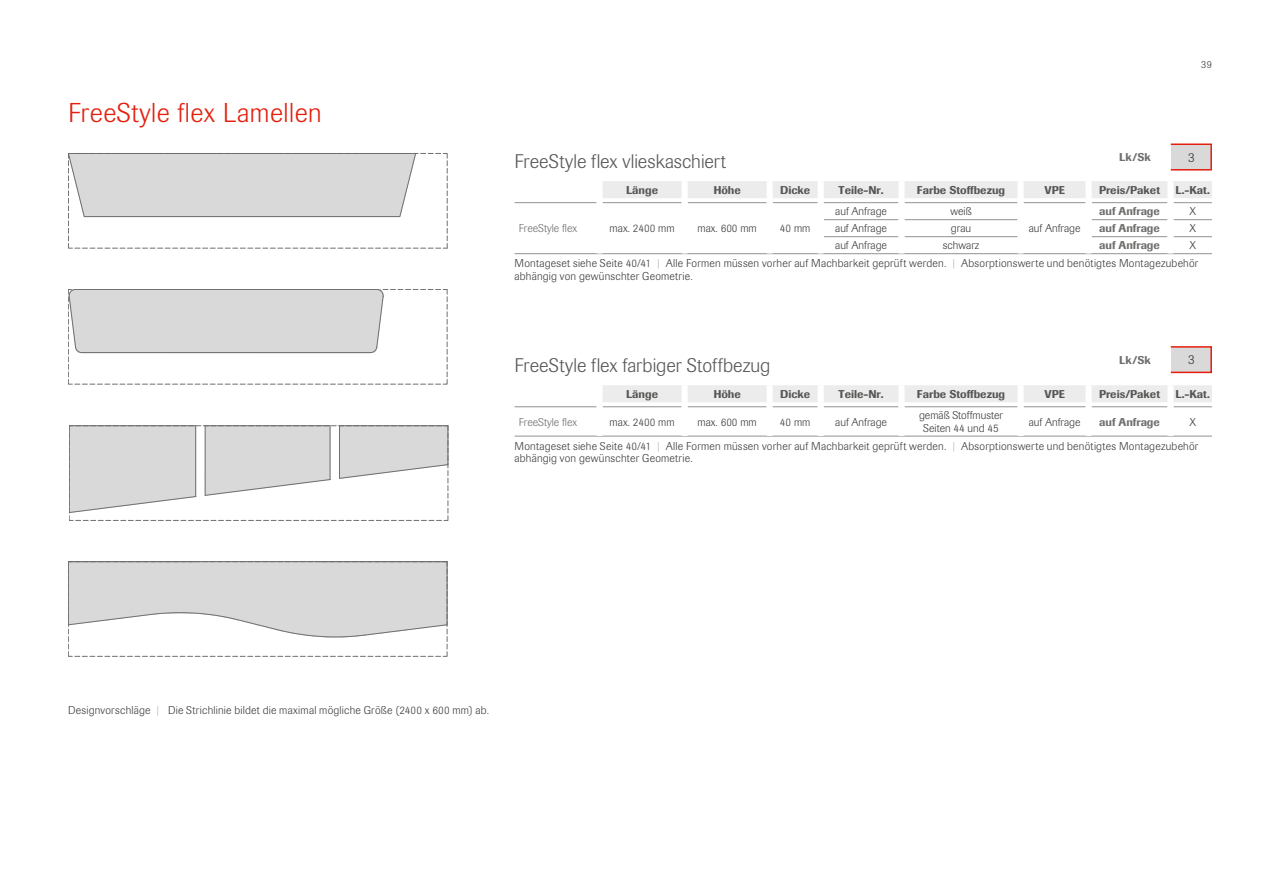
<style>
.page{position:relative;width:1263px;height:893px;background:#fff}
.page>*{position:absolute;margin:0;border:0;box-sizing:border-box;transform-origin:0 0}
.t1{font:300 27px "Imago Pro";letter-spacing:.02em;color:#e41f0d}
.t2{font:300 19.5px "Imago Pro";letter-spacing:.005em;color:#565655}
.t3{font:300 13.5px "Imago Pro";color:#3b3b3a}
.t4{font:300 11.25px/18px "Imago Pro";letter-spacing:.02em;color:#3b3b3a;text-align:right}
.t5{font:500 11.25px "Imago Pro";color:#565655}
.t6{font:300 11.25px/12.3px "Imago Pro";color:#3b3b3a;text-align:center}
.t7{font:500 11.25px "Imago Pro";color:#6f6f6e}
.t8{font:300 11.25px "Imago Pro";color:#6f6f6e}
.t9{font:300 10.5px "Imago Pro";color:#3b3b3a}
.s1{color:#b0b2b2}
</style>
<div class="page">
<hr style="left:514px;top:202px;width:83px;height:1px;background:#929292">
<hr style="left:514px;top:253px;width:86px;height:1px;background:#929292">
<hr style="left:824px;top:219px;width:74px;height:1px;background:#929292">
<hr style="left:1092px;top:219px;width:75px;height:1px;background:#929292">
<hr style="left:1173px;top:219px;width:39px;height:1px;background:#929292">
<hr style="left:824px;top:236px;width:74px;height:1px;background:#929292">
<hr style="left:1092px;top:236px;width:75px;height:1px;background:#929292">
<hr style="left:1173px;top:236px;width:39px;height:1px;background:#929292">
<hr style="left:600px;top:253px;width:85px;height:1px;background:#929292">
<hr style="left:685px;top:253px;width:85px;height:1px;background:#929292">
<hr style="left:770px;top:253px;width:51px;height:1px;background:#929292">
<hr style="left:821px;top:253px;width:80px;height:1px;background:#929292">
<hr style="left:901px;top:253px;width:119px;height:1px;background:#929292">
<hr style="left:1020px;top:253px;width:69px;height:1px;background:#929292">
<hr style="left:1089px;top:253px;width:81px;height:1px;background:#929292">
<hr style="left:1170px;top:253px;width:42px;height:1px;background:#929292">
<hr style="left:904px;top:219px;width:113px;height:1px;background:#929292">
<hr style="left:904px;top:236px;width:113px;height:1px;background:#929292">
<svg style="left:602px;top:181px;width:610px;height:22px"></svg>
<hr style="left:514px;top:406px;width:83px;height:1px;background:#929292">
<hr style="left:514px;top:436px;width:86px;height:1px;background:#929292">
<hr style="left:600px;top:436px;width:85px;height:1px;background:#929292">
<hr style="left:685px;top:436px;width:85px;height:1px;background:#929292">
<hr style="left:770px;top:436px;width:51px;height:1px;background:#929292">
<hr style="left:821px;top:436px;width:80px;height:1px;background:#929292">
<hr style="left:1020px;top:436px;width:69px;height:1px;background:#929292">
<hr style="left:1089px;top:436px;width:81px;height:1px;background:#929292">
<hr style="left:901px;top:436px;width:119px;height:1px;background:#929292">
<hr style="left:1170px;top:436px;width:42px;height:1px;background:#929292">
<svg style="left:602px;top:385px;width:610px;height:22px"></svg>
<div style="left:1171px;top:144px;width:40px;height:26px;background:#d9d9da"></div>
<div style="left:1171px;top:144px;width:41px;height:27px;border:2px solid #e41f0d"></div>
<div style="left:1171px;top:347px;width:40px;height:25px;background:#d9d9da"></div>
<div style="left:1171px;top:346px;width:41px;height:27px;border:2px solid #e41f0d"></div>
<svg style="left:68px;top:153px;width:380px;height:96px"></svg>
<hr style="left:68px;top:153px;width:348px;height:1px;background:#6f6f6e">
<svg style="left:68px;top:289px;width:380px;height:96px"></svg>
<hr style="left:75px;top:289px;width:302px;height:1px;background:#6f6f6e">
<svg style="left:69px;top:426px;width:380px;height:95px"></svg>
<hr style="left:195px;top:426px;width:1px;height:70px;background:#6f6f6e">
<hr style="left:330px;top:426px;width:1px;height:53px;background:#6f6f6e">
<hr style="left:205px;top:426px;width:1px;height:69px;background:#6f6f6e">
<hr style="left:339px;top:426px;width:1px;height:52px;background:#6f6f6e">
<svg style="left:68px;top:562px;width:380px;height:95px"></svg>
<hr style="left:68px;top:562px;width:379px;height:1px;background:#6f6f6e">
<h1 class="t1" style="left:68px;top:95px;width:255px">FreeStyle flex Lamellen</h1>
<h2 class="t2" style="left:514px;top:149px;width:213px">FreeStyle flex vlieskaschiert</h2>
<p class="t7" style="left:1119px;top:149px;width:33px">Lk/Sk</p>
<p class="t9" style="left:1201px;top:58px;width:12px">39</p>
<p class="t3" style="left:1188px;top:148px;width:8px">3</p>
<p class="t5" style="left:626px;top:183px;width:33px">Länge</p>
<p class="t5" style="left:713px;top:183px;width:29px">Höhe</p>
<p class="t5" style="left:780px;top:183px;width:32px">Dicke</p>
<p class="t5" style="left:838px;top:183px;width:47px">Teile-Nr.</p>
<p class="t5" style="left:917px;top:183px;width:90px">Farbe Stoffbezug</p>
<p class="t5" style="left:1044px;top:183px;width:22px">VPE</p>
<p class="t5" style="left:1099px;top:183px;width:63px">Preis/Paket</p>
<p class="t5" style="left:1175px;top:183px;width:36px">L.-Kat.</p>
<p class="t6" style="left:835px;top:205px;width:53px">auf Anfrage</p>
<p class="t4" style="left:950px;top:202px;width:23px">weiß</p>
<p class="t7" style="left:1099px;top:204px;width:62px">auf Anfrage</p>
<p class="t4" style="left:1189px;top:202px;width:8px">X</p>
<p class="t8" style="left:519px;top:221px;width:60px">FreeStyle flex</p>
<p class="t6" style="left:610px;top:222px;width:66px">max. 2400 mm</p>
<p class="t4" style="left:697px;top:219px;width:61px">max. 600 mm</p>
<p class="t4" style="left:780px;top:219px;width:32px">40 mm</p>
<p class="t6" style="left:835px;top:222px;width:53px">auf Anfrage</p>
<p class="t4" style="left:951px;top:219px;width:22px">grau</p>
<p class="t7" style="left:1099px;top:221px;width:62px">auf Anfrage</p>
<p class="t4" style="left:1189px;top:219px;width:8px">X</p>
<p class="t6" style="left:835px;top:239px;width:53px">auf Anfrage</p>
<p class="t6" style="left:943px;top:239px;width:38px">schwarz</p>
<p class="t7" style="left:1099px;top:238px;width:62px">auf Anfrage</p>
<p class="t6" style="left:1029px;top:222px;width:53px">auf Anfrage</p>
<p class="t4" style="left:514px;top:236px;width:685px">X<br>Montageset siehe Seite 40/41 <span class="s1">|</span> Alle Formen müssen vorher auf Machbarkeit geprüft werden. <span class="s1">|</span> Absorptionswerte und benötigtes Montagezubehör</p>
<p class="t4" style="left:514px;top:267px;width:180px">abhängig von gewünschter Geometrie.</p>
<h2 class="t2" style="left:514px;top:353px;width:257px">FreeStyle flex farbiger Stoffbezug</h2>
<p class="t7" style="left:1119px;top:352px;width:33px">Lk/Sk</p>
<p class="t3" style="left:1188px;top:351px;width:8px">3</p>
<p class="t5" style="left:626px;top:387px;width:33px">Länge</p>
<p class="t5" style="left:713px;top:387px;width:29px">Höhe</p>
<p class="t5" style="left:780px;top:387px;width:32px">Dicke</p>
<p class="t5" style="left:838px;top:387px;width:47px">Teile-Nr.</p>
<p class="t5" style="left:917px;top:387px;width:90px">Farbe Stoffbezug</p>
<p class="t5" style="left:1044px;top:387px;width:22px">VPE</p>
<p class="t5" style="left:1099px;top:387px;width:63px">Preis/Paket</p>
<p class="t5" style="left:1175px;top:387px;width:36px">L.-Kat.</p>
<p class="t8" style="left:519px;top:414px;width:60px">FreeStyle flex</p>
<p class="t6" style="left:610px;top:415px;width:66px">max. 2400 mm</p>
<p class="t4" style="left:697px;top:413px;width:61px">max. 600 mm</p>
<p class="t4" style="left:780px;top:413px;width:32px">40 mm</p>
<p class="t6" style="left:835px;top:415px;width:53px">auf Anfrage</p>
<p class="t6" style="left:919px;top:409px;width:85px">gemäß Stoffmuster<br>Seiten 44 und 45</p>
<p class="t6" style="left:1029px;top:415px;width:53px">auf Anfrage</p>
<p class="t7" style="left:1099px;top:414px;width:62px">auf Anfrage</p>
<p class="t4" style="left:514px;top:409px;width:685px;line-height:24.2px">X<br>Montageset siehe Seite 40/41 <span class="s1">|</span> Alle Formen müssen vorher auf Machbarkeit geprüft werden. <span class="s1">|</span> Absorptionswerte und benötigtes Montagezubehör</p>
<p class="t4" style="left:514px;top:449px;width:180px">abhängig von gewünschter Geometrie.</p>
<p class="t4" style="left:68px;top:701px;width:423px">Designvorschläge <span class="s1">|</span> Die Strichlinie bildet die maximal mögliche Größe (2400 x 600 mm) ab.</p>
</div>
